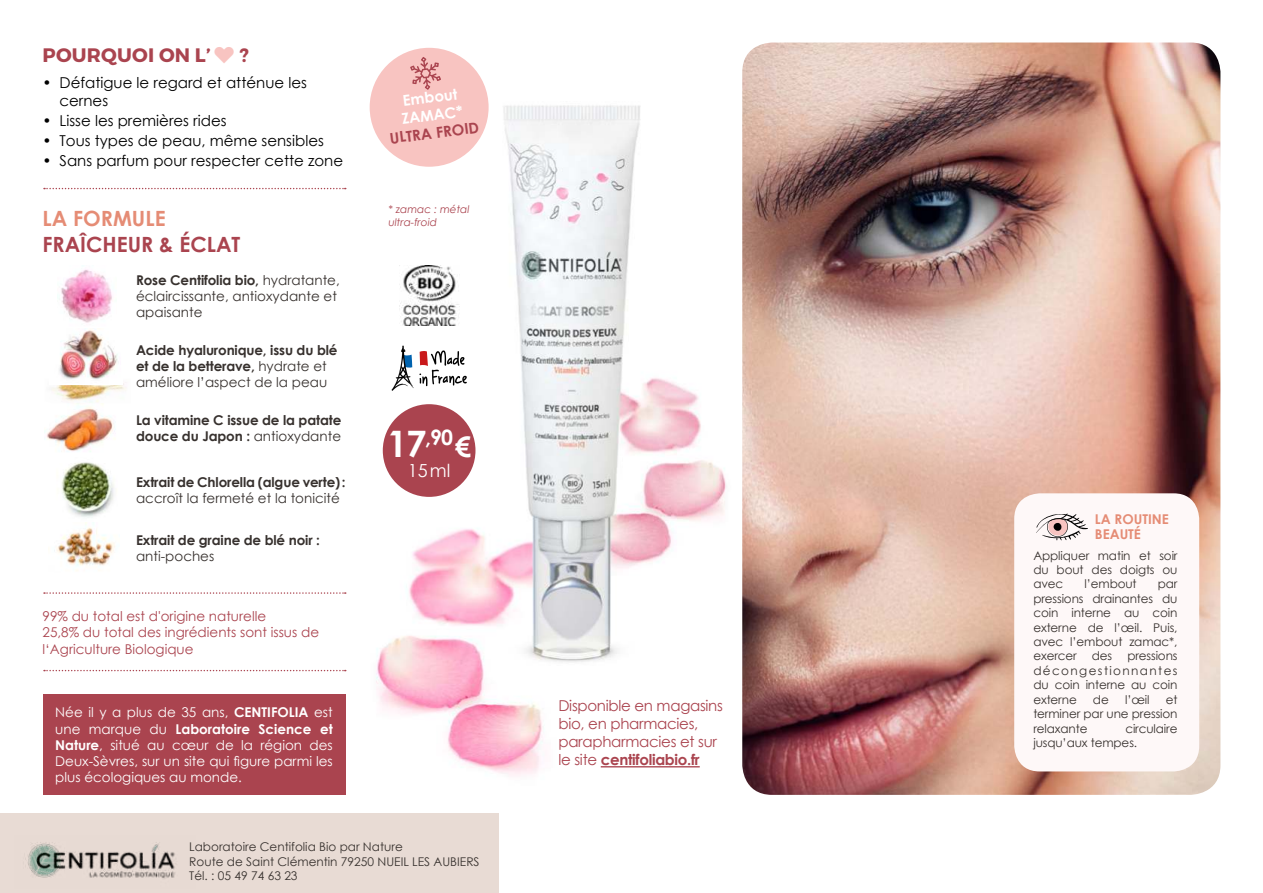
<style>
.page{position:relative;width:1263px;height:893px;background:#fff}
.page>*{position:absolute;margin:0;border:0;box-sizing:border-box;transform-origin:0 0}
.t1{font:700 21.3px "Century Gothic";color:#fff}
.t2{font:700 21px "Century Gothic";color:#aa444f}
.t3{font:700 21px "Century Gothic";color:#e58c75}
.t4{font:700 19.5px "Montserrat";letter-spacing:.01em;color:#aa444f}
.t5{font:18px "Century Gothic";color:#fff}
.t6{font:15px/18px "Century Gothic";color:#000}
.t7{font:15px/18px "Century Gothic";letter-spacing:-.02em;color:#aa444f}
.t8{font:700 15px/18px "Century Gothic";color:#fff}
.t9{font:700 15px "Century Gothic";color:#aa444f}
.t10{font:700 13.5px/16.2px "Century Gothic";letter-spacing:-.01em;color:#37312e}
.t11{font:13.5px/16.2px "Century Gothic";color:#fff;text-align:justify}
.t12{font:13.5px/16.2px "Century Gothic";color:#37312e}
.t13{font:13.5px/16.2px "Century Gothic";color:#aa444f}
.t14{font:700 13.5px/14.7px "Century Gothic";color:#e58c75}
.t15{font:12px/14.4px "Century Gothic";letter-spacing:-.01em;color:#37312e;text-align:justify}
.t16{font:italic 10.5px/12.6px "Century Gothic";color:#aa444f}
.s1{color:#f8c4c1}
.s2{font-weight:700}
.s3{font-weight:400}
.s4{font-size:36.45px}
.s5{font-size:28.35px}
</style>
<div class="page">
<img style="left:280px;top:48px;width:446px;height:766px">
<img style="left:742px;top:43px;width:478px;height:752px">
<div style="left:0;top:814px;width:1263px;height:79px;background:#e8dbd4"></div>
<img style="left:25px;top:842px;width:150px;height:37px">
<hr style="left:601px;top:766px;width:99px;height:1px;background:#aa444f">
<div style="left:43px;top:694px;width:302px;height:101px;background:#aa444f"></div>
<svg style="left:44px;top:188px;width:302px;height:1px"></svg>
<svg style="left:44px;top:592px;width:302px;height:2px"></svg>
<svg style="left:44px;top:670px;width:302px;height:1px"></svg>
<img style="left:399px;top:266px;width:60px;height:60px">
<svg style="left:391px;top:346px;width:76px;height:45px"></svg>
<div style="left:383px;top:404px;width:92px;height:93px;background:#aa444f;border-radius:50%"></div>
<div style="left:370px;top:48px;width:119px;height:119px;background:#f8c4c1;border-radius:50%"></div>
<svg style="left:410px;top:57px;width:31px;height:33px"></svg>
<img style="left:57px;top:265px;width:55px;height:58px">
<img style="left:51px;top:383px;width:75px;height:20px">
<img style="left:51px;top:330px;width:71px;height:55px">
<img style="left:46px;top:404px;width:69px;height:47px">
<img style="left:61px;top:451px;width:53px;height:67px">
<div style="left:1014px;top:493px;width:185px;height:278px;background:#fef8f8;border-radius:26px"></div>
<svg style="left:1036px;top:513px;width:52px;height:27px"></svg>
<img style="left:54px;top:522px;width:61px;height:49px">
<div style="left:499px;top:810px;width:764px;height:83px;background:#fff"></div>
<h3 class="t4" style="left:43px;top:43px;width:208px">POURQUOI ON L’<span class="s1">♥</span>?</h3>
<p class="t6" style="left:60px;top:75px;width:249px;text-indent:-17px">• Défatigue le regard et atténue les cernes</p>
<p class="t6" style="left:43px;top:113px;width:186px">• Lisse les premières rides</p>
<p class="t6" style="left:43px;top:133px;width:283px">• Tous types de peau, même sensibles</p>
<p class="t6" style="left:43px;top:153px;width:302px">• Sans parfum pour respecter cette zone</p>
<p class="t8" style="left:399px;top:93px;width:63px;rotate:-7deg">Embout<br>ZAMAC*</p>
<p class="t9" style="left:389px;top:131px;width:91px;rotate:-7deg">ULTRA FROID</p>
<p class="t16" style="left:388px;top:203px;width:83px">* zamac : métal ultra-froid</p>
<h2 class="t3" style="left:43px;top:209px;width:125px">LA FORMULE</h2>
<h2 class="t2" style="left:43px;top:235px;width:199px">FRAÎCHEUR &amp; ÉCLAT</h2>
<p class="t12" style="left:136px;top:273px;width:205px"><span class="s2">Rose Centifolia bio,</span> hydratante, éclaircissante, antioxydante et apaisante</p>
<p class="t10" style="left:136px;top:343px;width:203px">Acide hyaluronique, issu du blé et de la betterave, <span class="s3">hydrate et améliore l’aspect de la peau</span></p>
<p class="t10" style="left:136px;top:413px;width:207px">La vitamine C issue de la patate douce du Japon : <span class="s3">antioxydante</span></p>
<p class="t10" style="left:136px;top:475px;width:211px">Extrait de Chlorella (algue verte) :</p>
<p class="t12" style="left:136px;top:491px;width:205px">accroît la fermeté et la tonicité</p>
<p class="t10" style="left:136px;top:533px;width:185px">Extrait de graine de blé noir :</p>
<p class="t12" style="left:136px;top:549px;width:80px">anti-poches</p>
<p class="t15" style="left:1033px;top:549px;width:146px">Appliquer matin et soir du bout des doigts ou avec</p>
<h1 class="t1" style="left:387px;top:427px;width:86px"><span class="s4">17</span>,90<span class="s5">€</span></h1>
<h3 class="t5" style="left:408px;top:462px;width:44px">15 ml</h3>
<p class="t14" style="left:1095px;top:513px;width:75px">LA ROUTINE<br>BEAUTÉ</p>
<p class="t15" style="left:1084px;top:578px;width:54px">l’embout</p>
<p class="t15" style="left:1033px;top:578px;width:146px;text-indent:124px">par pressions drainantes du coin interne au coin externe de l’œil. Puis, avec l’embout zamac*, exercer</p>
<p class="t13" style="left:43px;top:609px;width:278px">99% du total est d'origine naturelle<br>25,8% du total des ingrédients sont issus de l‘Agriculture Biologique</p>
<p class="t15" style="left:1033px;top:650px;width:146px;text-indent:94px">pressions décongestionnantes du coin interne au coin externe</p>
<p class="t15" style="left:1092px;top:650px;width:22px">des</p>
<p class="t15" style="left:1093px;top:693px;width:17px">de</p>
<p class="t15" style="left:1125px;top:693px;width:26px">l’œil</p>
<p class="t15" style="left:1033px;top:693px;width:146px;text-indent:132px">et terminer par une pression relaxante</p>
<p class="t7" style="left:558px;top:698px;width:166px">Disponible en magasins bio, en pharmacies, parapharmacies et sur le site <span class="s2">centifoliabio.fr</span></p>
<p class="t11" style="left:55px;top:705px;width:279px">Née il y a plus de 35 ans, <span class="s2">CENTIFOLIA</span> est une marque du <span class="s2">Laboratoire Science et Nature</span>, situé au cœur de la région des Deux-Sèvres, sur un site qui figure parmi les plus écologiques au monde.</p>
<p class="t15" style="left:1033px;top:722px;width:146px;text-indent:92px">circulaire jusqu’aux tempes.</p>
<p class="t15" style="left:189px;top:841px;width:292px;text-align:left">Laboratoire Centifolia Bio par Nature<br>Route de Saint Clémentin 79250 NUEIL LES AUBIERS<br>Tél. : 05 49 74 63 23</p>
</div>
